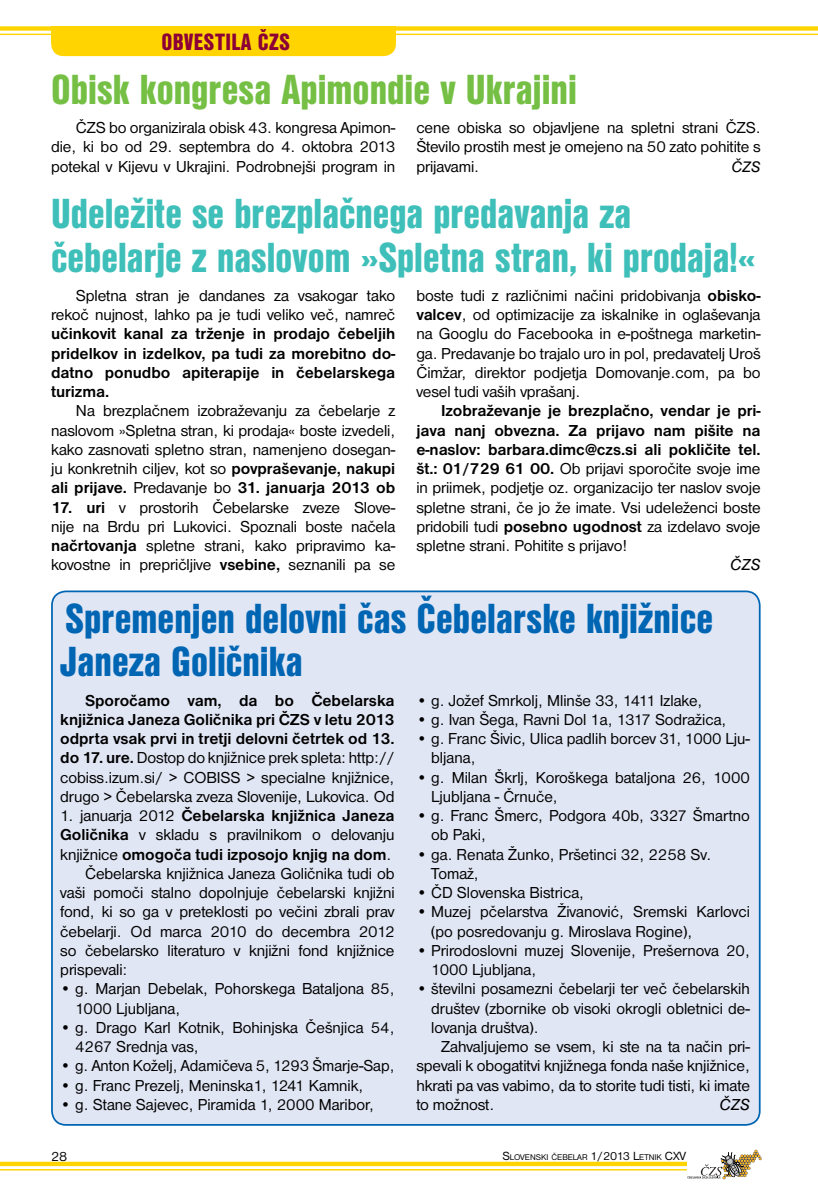
<style>
.page{position:relative;width:818px;height:1192px;background:#fff}
.page>*{position:absolute;margin:0;border:0;box-sizing:border-box;transform-origin:0 0}
.t1{font:43.75px/43.8px "Nimbus San DEE Blac Cond";color:#3fbfb9}
.t2{font:43.75px/43.8px "Nimbus San DEE Blac Cond";color:#0066b3}
.t3{font:43.75px "Nimbus San DEE Blac Cond";color:#75c044}
.t4{font:24.5px "Nimbus San DEE Blac Cond";letter-spacing:.015em;color:#8b0037}
.t5{font:16.45px/19.2px "Nimbus San DEE";letter-spacing:-.005em;color:#000;text-align:justify}
.t6{font:700 16.45px/19.2px "Nimbus San DEE";letter-spacing:-.005em;color:#000;text-align:justify}
.t7{font:italic 16.45px "Nimbus San DEE";color:#000}
.t8{font:italic 15.75px "Nimbus San DEE";color:#000}
.t9{font:14px "Nimbus San DEE";color:#000}
.t10{font:8.58px "Nimbus San DEE";color:#000}
.s1{font-weight:700}
.s2{font-weight:400}
.s3{font-size:12.25px}
</style>
<div class="page">
<div style="left:51px;top:26px;width:345px;height:30px;background:#ffd400;border-radius:12px"></div>
<div style="left:0;top:26px;width:818px;height:5px;background:#ffd400"></div>
<hr style="left:0;top:34px;width:818px;height:1px;background:#ffd400">
<div style="left:51px;top:26px;width:345px;height:15px;background:#ffd400"></div>
<svg style="left:0;top:1161px;width:687px;height:4px;background:#ffdc2f"></svg>
<hr style="left:0;top:1168px;width:753px;height:2px;background:#ffd400">
<svg style="left:687px;top:1149px;width:74px;height:30px"></svg>
<div style="left:52px;top:591px;width:708px;height:533px;background:#e1e6f4;border-radius:14px"></div>
<h2 class="t4" style="left:161px;top:28px;width:130px">OBVESTILA ČZS</h2>
<h1 class="t3" style="left:51px;top:64px;width:527px">Obisk kongresa Apimondie v Ukrajini</h1>
<p class="t5" style="left:51px;top:118px;width:346px;text-indent:25px">ČZS bo organizirala obisk 43. kongresa Apimon&shy;die, ki bo od 29. septembra do 4. oktobra 2013 potekal v Kijevu v Ukrajini. Podrobnejši program in</p>
<p class="t5" style="left:416px;top:118px;width:346px">cene obiska so objavljene na spletni strani ČZS.<br>Število prostih mest je omejeno na 50 zato pohitite s prijavami.</p>
<p class="t8" style="left:731px;top:157px;width:31px">ČZS</p>
<h1 class="t1" style="left:51px;top:192px;width:706px">Udeležite se brezplačnega predavanja za čebelarje z naslovom »Spletna stran, ki prodaja!«</h1>
<p class="t5" style="left:51px;top:286px;width:346px;text-align:right">Spletna stran je dandanes za vsakogar tako rekoč nujnost, lahko pa je tudi veliko več, namreč</p>
<p class="t6" style="left:51px;top:324px;width:346px">učinkovit kanal za trženje in prodajo čebeljih pridelkov in izdelkov, pa tudi za morebitno do&shy;datno ponudbo apiterapije in čebelarskega turizma.</p>
<p class="t5" style="left:51px;top:401px;width:346px;text-indent:25px">Na brezplačnem izobraževanju za čebelarje z naslovom »Spletna stran, ki prodaja« boste izvedeli, kako zasnovati spletno stran, namenjeno dosegan&shy;ju konkretnih ciljev, kot so <span class="s1">povpraševanje, nakupi ali prijave.</span> Predavanje bo <span class="s1">31. januarja 2013 ob</span></p>
<p class="t5" style="left:51px;top:498px;width:346px"><span class="s1">17. uri</span> v prostorih Čebelarske zveze Slove&shy;nije na Brdu pri Lukovici. Spoznali boste načela <span class="s1">načrtovanja</span> spletne strani, kako pripravimo ka&shy;kovostne in prepričljive <span class="s1">vsebine,</span> seznanili pa se</p>
<p class="t5" style="left:416px;top:286px;width:346px">boste tudi z različnimi načini pridobivanja <span class="s1">obisko&shy;valcev</span>, od optimizacije za iskalnike in oglaševanja na Googlu do Facebooka in e-poštnega marketin&shy;ga. Predavanje bo trajalo uro in pol, predavatelj Uroš Čimžar, direktor podjetja Domovanje.com, pa bo vesel tudi vaših vprašanj.</p>
<p class="t5" style="left:416px;top:401px;width:346px;text-indent:25px"><span class="s1">Izobraževanje je brezplačno, vendar je pri&shy;java nanj obvezna. Za prijavo nam pišite na e-naslov: barbara.dimc@czs.si ali pokličite tel. št.: 01/729 61 00.</span> Ob prijavi sporočite svoje ime in priimek, podjetje oz. organizacijo ter naslov svoje spletne strani, če jo že imate. Vsi udeleženci boste pridobili tudi <span class="s1">posebno ugodnost</span> za izdelavo svoje spletne strani. Pohitite s prijavo!</p>
<p class="t7" style="left:730px;top:555px;width:32px">ČZS</p>
<h1 class="t2" style="left:60px;top:596px;width:654px">Spremenjen delovni čas Čebelarske knjižnice<br>Janeza Goličnika</h1>
<p class="t5" style="left:60px;top:690px;width:336px;text-indent:25px"><span class="s1">Sporočamo vam, da bo Čebelarska knjižnica Janeza Goličnika pri ČZS v letu 2013 odprta vsak prvi in tretji delovni četrtek od 13. do 17. ure.</span> Dostop do knjižnice prek spleta: http:// cobiss.izum.si/ &gt; COBISS &gt; specialne knjižnice, drugo &gt; Čebelarska zveza Slovenije, Lukovica. Od</p>
<p class="t6" style="left:60px;top:806px;width:336px"><span class="s2">1. januarja 2012</span> Čebelarska knjižnica Janeza</p>
<p class="t5" style="left:60px;top:825px;width:336px"><span class="s1">Goličnika</span> v skladu s pravilnikom o delovanju</p>
<p class="t6" style="left:60px;top:844px;width:333px"><span class="s2">knjižnice</span> omogoča tudi izposojo knjig na dom<span class="s2">.</span></p>
<p class="t5" style="left:85px;top:863px;width:311px">Čebelarska knjižnica Janeza Goličnika tudi ob</p>
<p class="t5" style="left:60px;top:883px;width:336px">vaši pomoči stalno dopolnjuje čebelarski knjižni</p>
<p class="t5" style="left:60px;top:902px;width:336px">fond, ki so ga v preteklosti po večini zbrali prav</p>
<p class="t5" style="left:60px;top:921px;width:336px">čebelarji. Od marca 2010 do decembra 2012</p>
<p class="t5" style="left:60px;top:940px;width:336px">so čebelarsko literaturo v knjižni fond knjižnice</p>
<p class="t5" style="left:60px;top:960px;width:69px">prispevali:</p>
<p class="t5" style="left:75px;top:979px;width:321px;text-indent:-15px">• g. Marjan Debelak, Pohorskega Bataljona 85,<br>1000 Ljubljana,</p>
<p class="t5" style="left:75px;top:1017px;width:321px;text-indent:-15px">• g. Drago Karl Kotnik, Bohinjska Češnjica 54,<br>4267 Srednja vas,</p>
<p class="t5" style="left:60px;top:1056px;width:336px">• g. Anton Koželj, Adamičeva 5, 1293 Šmarje-Sap,</p>
<p class="t5" style="left:60px;top:1075px;width:305px">• g. Franc Prezelj, Meninska1, 1241 Kamnik,</p>
<p class="t5" style="left:60px;top:1094px;width:315px">• g. Stane Sajevec, Piramida 1, 2000 Maribor,</p>
<p class="t5" style="left:416px;top:690px;width:288px">• g. Jožef Smrkolj, Mlinše 33, 1411 Izlake,</p>
<p class="t5" style="left:416px;top:709px;width:312px">• g. Ivan Šega, Ravni Dol 1a, 1317 Sodražica,</p>
<p class="t5" style="left:431px;top:729px;width:320px;text-indent:-15px">• g. Franc Šivic, Ulica padlih borcev 31, 1000 Lju&shy;bljana,</p>
<p class="t5" style="left:431px;top:767px;width:320px;text-indent:-15px">• g. Milan Škrlj, Koroškega bataljona 26, 1000<br>Ljubljana - Črnuče,</p>
<p class="t5" style="left:431px;top:806px;width:320px;text-indent:-15px">• g. Franc Šmerc, Podgora 40b, 3327 Šmartno ob Paki,</p>
<p class="t5" style="left:431px;top:844px;width:281px;text-indent:-15px">• ga. Renata Žunko, Pršetinci 32, 2258 Sv.<br>Tomaž,</p>
<p class="t5" style="left:416px;top:883px;width:169px">• ČD Slovenska Bistrica,</p>
<p class="t5" style="left:431px;top:902px;width:320px;text-indent:-15px">• Muzej pčelarstva Živanović, Sremski Karlovci (po posredovanju g. Miroslava Rogine),</p>
<p class="t5" style="left:431px;top:940px;width:320px;text-indent:-15px">• Prirodoslovni muzej Slovenije, Prešernova 20,<br>1000 Ljubljana,</p>
<p class="t5" style="left:431px;top:979px;width:320px;text-indent:-15px">• številni posamezni čebelarji ter več čebelarskih društev (zbornike ob visoki okrogli obletnici de&shy;lovanja društva).</p>
<p class="t5" style="left:416px;top:1037px;width:335px;text-indent:25px">Zahvaljujemo se vsem, ki ste na ta način pri&shy;spevali k obogatitvi knjižnega fonda naše knjižnice, hkrati pa vas vabimo, da to storite tudi tisti, ki imate to možnost.</p>
<p class="t7" style="left:719px;top:1095px;width:32px">ČZS</p>
<p class="t9" style="left:51px;top:1148px;width:18px">28</p>
<p class="t10" style="left:502px;top:1151px;width:185px"><span class="s3">S</span>LOVENSKI ČEBELAR <span class="s3">1/2013 L</span>ETNIK <span class="s3">CXV</span></p>
</div>
